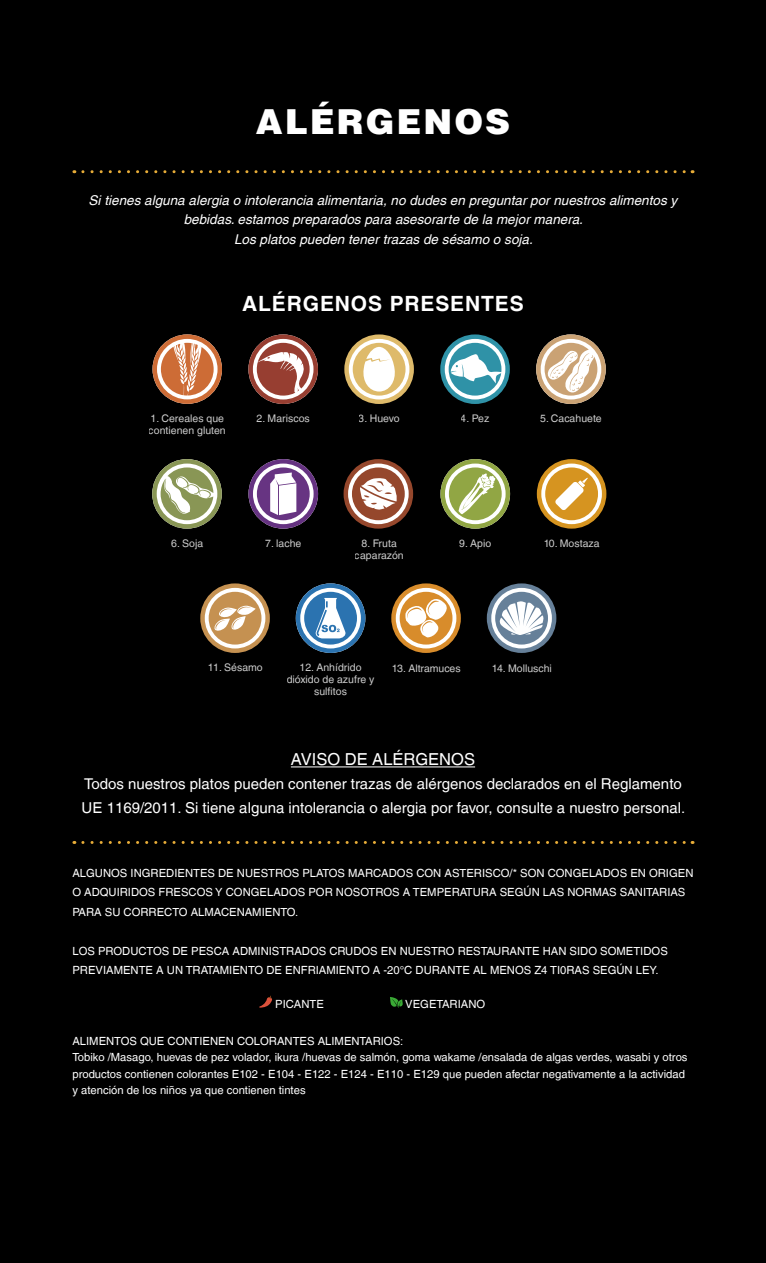
<style>
.page{position:relative;width:766px;height:1263px;background:#fff}
.page>*{position:absolute;margin:0;border:0;box-sizing:border-box;transform-origin:0 0}
.t1{font:900 34.5px "Helvetica LT";letter-spacing:.06em;color:#fff}
.t2{font:700 21px "Helvetica LT";letter-spacing:.04em;color:#fff}
.t3{font:16.5px "Helvetica LT";color:#fff}
.t4{font:15px/24px "Helvetica LT";color:#fff}
.t5{font:italic 13.5px/19.5px "Helvetica LT";color:#fff;text-align:center}
.t6{font:11.25px/19.5px "Helvetica LT";color:#fff}
.t7{font:10.5px/12px "Helvetica LT";color:#fff;text-align:center}
</style>
<div class="page">
<hr style="left:765px;top:0;width:1px;height:1263px;background:#000">
<div style="left:0;top:0;width:765px;height:1263px;background:#000"></div>
<svg style="left:152px;top:334px;width:70px;height:70px"></svg>
<svg style="left:536px;top:334px;width:69px;height:70px"></svg>
<svg style="left:248px;top:334px;width:70px;height:70px"></svg>
<svg style="left:296px;top:583px;width:69px;height:70px"></svg>
<svg style="left:248px;top:459px;width:70px;height:70px"></svg>
<svg style="left:391px;top:583px;width:69px;height:70px"></svg>
<svg style="left:395px;top:588px;width:61px;height:60px"></svg>
<svg style="left:399px;top:592px;width:53px;height:53px"></svg>
<svg style="left:343px;top:459px;width:70px;height:70px"></svg>
<div style="left:348px;top:464px;width:60px;height:60px;background:#fff;border-radius:50%"></div>
<svg style="left:352px;top:467px;width:52px;height:53px"></svg>
<svg style="left:440px;top:334px;width:69px;height:70px"></svg>
<svg style="left:444px;top:339px;width:61px;height:60px"></svg>
<svg style="left:448px;top:343px;width:53px;height:53px"></svg>
<svg style="left:440px;top:459px;width:70px;height:70px"></svg>
<svg style="left:200px;top:583px;width:70px;height:70px"></svg>
<div style="left:205px;top:588px;width:60px;height:60px;background:#fff;border-radius:50%"></div>
<svg style="left:208px;top:592px;width:53px;height:53px"></svg>
<svg style="left:344px;top:334px;width:70px;height:70px"></svg>
<div style="left:349px;top:339px;width:60px;height:60px;background:#fff;border-radius:50%"></div>
<svg style="left:352px;top:343px;width:53px;height:53px"></svg>
<svg style="left:486px;top:583px;width:70px;height:70px"></svg>
<div style="left:491px;top:588px;width:60px;height:60px;background:#fff;border-radius:50%"></div>
<svg style="left:495px;top:592px;width:53px;height:53px"></svg>
<svg style="left:152px;top:459px;width:70px;height:70px"></svg>
<svg style="left:536px;top:459px;width:70px;height:70px"></svg>
<div style="left:541px;top:464px;width:60px;height:60px;background:#fff;border-radius:50%"></div>
<svg style="left:545px;top:467px;width:53px;height:53px"></svg>
<hr style="left:291px;top:766px;width:184px;height:1px;background:#fff">
<svg style="left:83px;top:841px;width:610px;height:3px"></svg>
<svg style="left:83px;top:170px;width:610px;height:3px"></svg>
<svg style="left:259px;top:996px;width:13px;height:12px"></svg>
<svg style="left:390px;top:997px;width:12px;height:11px"></svg>
<h1 class="t1" style="left:256px;top:99px;width:256px">ALÉRGENOS</h1>
<p class="t5" style="left:89px;top:190px;width:590px">Si tienes alguna alergia o intolerancia alimentaria, no dudes en preguntar por nuestros alimentos y bebidas. estamos preparados para asesorarte de la mejor manera.<br>Los platos pueden tener trazas de sésamo o soja.</p>
<h2 class="t2" style="left:242px;top:291px;width:283px">ALÉRGENOS PRESENTES</h2>
<p class="t7" style="left:150px;top:413px;width:75px">1. Cereales que</p>
<p class="t7" style="left:358px;top:413px;width:42px">3. Huevo</p>
<p class="t7" style="left:149px;top:425px;width:79px">contienen gluten</p>
<p class="t7" style="left:256px;top:413px;width:55px">2. Mariscos</p>
<p class="t7" style="left:540px;top:413px;width:63px">5. Cacahuete</p>
<p class="t7" style="left:460px;top:413px;width:30px">4. Pez</p>
<p class="t7" style="left:171px;top:537px;width:34px">6. Soja</p>
<p class="t7" style="left:543px;top:537px;width:58px">10. Mostaza</p>
<p class="t7" style="left:265px;top:537px;width:38px">7. lache</p>
<p class="t7" style="left:355px;top:537px;width:50px">8. Fruta caparazón</p>
<p class="t7" style="left:459px;top:537px;width:34px">9. Apio</p>
<p class="t7" style="left:207px;top:661px;width:57px">11. Sésamo</p>
<p class="t7" style="left:286px;top:661px;width:89px">12. Anhídrido dióxido de azufre y sulfitos</p>
<p class="t7" style="left:391px;top:662px;width:71px">13. Altramuces</p>
<p class="t7" style="left:491px;top:662px;width:62px">14. Molluschi</p>
<h3 class="t3" style="left:291px;top:750px;width:186px">AVISO DE ALÉRGENOS</h3>
<h3 class="t4" style="left:82px;top:772px;width:605px">Todos nuestros platos pueden contener trazas de alérgenos declarados en el Reglamento<br>UE 1169/2011. Si tiene alguna intolerancia o alergia por favor, consulte a nuestro personal.</h3>
<p class="t6" style="left:72px;top:863px;width:622px">ALGUNOS INGREDIENTES DE NUESTROS PLATOS MARCADOS CON ASTERISCO/* SON CONGELADOS EN ORIGEN<br>O ADQUIRIDOS FRESCOS Y CONGELADOS POR NOSOTROS A TEMPERATURA SEGÚN LAS NORMAS SANITARIAS<br>PARA SU CORRECTO ALMACENAMIENTO.</p>
<p class="t6" style="left:72px;top:941px;width:596px">LOS PRODUCTOS DE PESCA ADMINISTRADOS CRUDOS EN NUESTRO RESTAURANTE HAN SIDO SOMETIDOS<br>PREVIAMENTE A UN TRATAMIENTO DE ENFRIAMIENTO A -20°C DURANTE AL MENOS Z4 TI0RAS SEGÚN LEY.</p>
<p class="t6" style="left:275px;top:994px;width:50px">PICANTE</p>
<p class="t6" style="left:405px;top:994px;width:81px">VEGETARIANO</p>
<p class="t6" style="left:72px;top:1032px;width:616px;line-height:16.5px">ALIMENTOS QUE CONTIENEN COLORANTES ALIMENTARIOS:<br>Tobiko /Masago, huevas de pez volador, ikura /huevas de salmón, goma wakame /ensalada de algas verdes, wasabi y otros productos contienen colorantes E102 - E104 - E122 - E124 - E110 - E129 que pueden afectar negativamente a la actividad y atención de los niños ya que contienen tintes</p>
</div>
